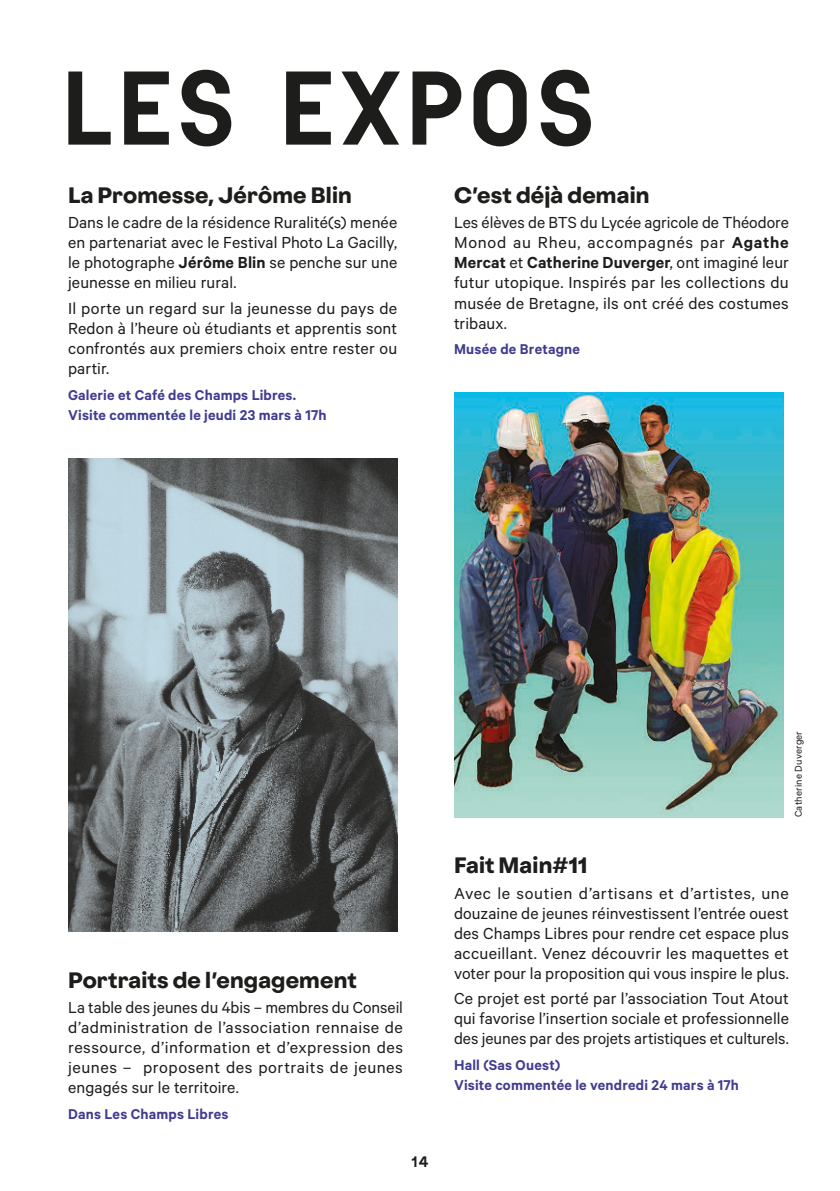
<style>
.page{position:relative;width:840px;height:1191px;background:#fff}
.page>*{position:absolute;margin:0;border:0;box-sizing:border-box;transform-origin:0 0}
.t1{font:120px "Turfu";color:#1d1d1b}
.t2{font:700 20px "Oldschool Grotesk";letter-spacing:.01em;color:#1d1d1b}
.t3{font:18px/20px "Calibre";letter-spacing:.005em;color:#1d1d1b;text-align:justify}
.t4{font:18px "Turfu";color:#1d1d1b}
.t5{font:600 16px/20px "Calibre";letter-spacing:.01em;color:#403c90}
.t6{font:11px "Calibre";letter-spacing:.02em;color:#1d1d1b}
.s1{font-weight:600}
</style>
<div class="page">
<img style="left:68px;top:458px;width:329px;height:474px">
<img style="left:454px;top:393px;width:328px;height:424px">
<h1 class="t1" style="left:58px;top:54px;width:541px">LES EXPOS</h1>
<p class="t2" style="left:68px;top:185px;width:285px">La Promesse, Jérôme Blin</p>
<p class="t3" style="left:68px;top:213px;width:330px">Dans le cadre de la résidence Ruralité(s) menée en partenariat avec le Festival Photo La Gacilly, le photographe <span class="s1">Jérôme Blin</span> se penche sur une jeunesse en milieu rural.</p>
<p class="t3" style="left:68px;top:299px;width:330px">Il porte un regard sur la jeunesse du pays de Redon à l’heure où étudiants et apprentis sont confrontés aux premiers choix entre rester ou partir.</p>
<p class="t5" style="left:68px;top:385px;width:260px">Galerie et Café des Champs Libres.<br>Visite commentée le jeudi 23 mars à 17h</p>
<p class="t2" style="left:454px;top:185px;width:197px">C’est déjà demain</p>
<p class="t3" style="left:454px;top:213px;width:336px">Les élèves de BTS du Lycée agricole de Théodore Monod au Rheu, accompagnés par <span class="s1">Agathe Mercat</span> et <span class="s1">Catherine Duverger</span>, ont imaginé leur futur utopique. Inspirés par les collections du musée de Bretagne, ils ont créé des costumes tribaux.</p>
<p class="t5" style="left:454px;top:339px;width:127px">Musée de Bretagne</p>
<p class="t2" style="left:68px;top:970px;width:290px">Portraits de l’engagement</p>
<p class="t3" style="left:68px;top:997px;width:336px">La table des jeunes du 4bis – membres du Conseil d’administration de l’association rennaise de ressource, d’information et d’expression des jeunes – proposent des portraits de jeunes engagés sur le territoire.</p>
<p class="t5" style="left:68px;top:1104px;width:162px">Dans Les Champs Libres</p>
<p class="t4" style="left:411px;top:1153px;width:19px">14</p>
<p class="t6" style="left:792px;top:817px;width:88px;rotate:-90deg">Catherine Duverger</p>
<p class="t2" style="left:454px;top:855px;width:135px">Fait Main#11</p>
<p class="t3" style="left:454px;top:883px;width:336px">Avec le soutien d’artisans et d’artistes, une douzaine de jeunes réinvestissent l’entrée ouest des Champs Libres pour rendre cet espace plus accueillant. Venez découvrir les maquettes et voter pour la proposition qui vous inspire le plus.</p>
<p class="t3" style="left:454px;top:988px;width:336px">Ce projet est porté par l’association Tout Atout qui favorise l’insertion sociale et professionnelle des jeunes par des projets artistiques et culturels.</p>
<p class="t5" style="left:454px;top:1055px;width:286px">Hall (Sas Ouest)<br>Visite commentée le vendredi 24 mars à 17h</p>
</div>
